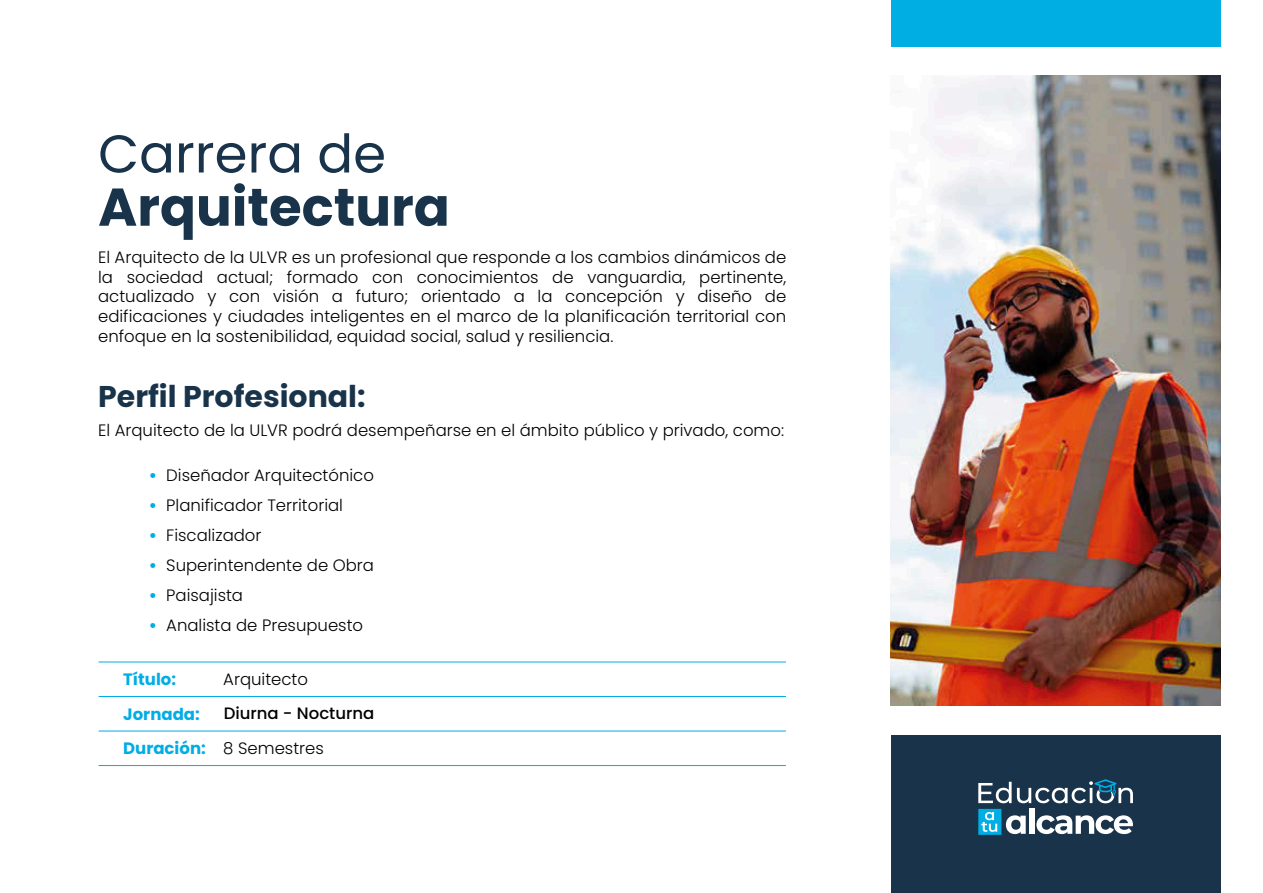
<style>
.page{position:relative;width:1263px;height:893px;background:#fff}
.page>*{position:absolute;margin:0;border:0;box-sizing:border-box;transform-origin:0 0}
.t1{font:700 53.1px "Poppins";color:#18334a}
.t2{font:53.1px "Poppins";color:#18334a}
.t3{font:700 30px "Poppins";color:#18334a}
.t4{font:300 16.5px/19.8px "Poppins";color:#000;text-align:justify}
.t5{font:700 16.5px/33.6px "Poppins";color:#00ade6}
.t6{font:500 16.5px "Poppins";color:#000}
.s1{font-weight:700;color:#00ade6}
</style>
<div class="page">
<div style="left:891px;top:0;width:329px;height:46px;background:#00aee4"></div>
<img style="left:891px;top:76px;width:329px;height:630px">
<div style="left:891px;top:736px;width:329px;height:157px;background:#18334a"></div>
<hr style="left:99px;top:696px;width:687px;height:1px;background:#00ade6">
<hr style="left:99px;top:731px;width:687px;height:1px;background:#00ade6">
<hr style="left:99px;top:765px;width:687px;height:1px;background:#00ade6">
<hr style="left:99px;top:662px;width:687px;height:1px;background:#00ade6">
<div style="left:1029px;top:809px;width:5px;height:25px;background:#fff"></div>
<svg style="left:1036px;top:815px;width:97px;height:19px"></svg>
<svg style="left:978px;top:782px;width:33px;height:21px"></svg>
<svg style="left:1017px;top:779px;width:116px;height:24px"></svg>
<svg style="left:978px;top:809px;width:48px;height:26px"></svg>
<h1 class="t2" style="left:98px;top:123px;width:289px">Carrera de</h1>
<h1 class="t1" style="left:98px;top:176px;width:353px">Arquitectura</h1>
<p class="t4" style="left:98px;top:247px;width:690px">El Arquitecto de la ULVR es un profesional que responde a los cambios dinámicos de la sociedad actual; formado con conocimientos de vanguardia, pertinente, actualizado y con visión a futuro; orientado a la concepción y diseño de edificaciones y ciudades inteligentes en el marco de la planificación territorial con enfoque en la sostenibilidad, equidad social, salud y resiliencia.</p>
<h2 class="t3" style="left:98px;top:379px;width:269px">Perfil Profesional:</h2>
<p class="t4" style="left:98px;top:421px;width:687px">El Arquitecto de la ULVR podrá desempeñarse en el ámbito público y privado, como:</p>
<p class="t4" style="left:149px;top:465px;width:226px"><span class="s1">•</span> Diseñador Arquitectónico</p>
<p class="t4" style="left:149px;top:495px;width:196px"><span class="s1">•</span> Planificador Territorial</p>
<p class="t4" style="left:149px;top:525px;width:114px"><span class="s1">•</span> Fiscalizador</p>
<p class="t4" style="left:149px;top:555px;width:227px"><span class="s1">•</span> Superintendente de Obra</p>
<p class="t4" style="left:149px;top:585px;width:96px"><span class="s1">•</span> Paisajista</p>
<p class="t4" style="left:149px;top:615px;width:216px"><span class="s1">•</span> Analista de Presupuesto</p>
<p class="t5" style="left:123px;top:662px;width:54px">Título:</p>
<p class="t5" style="left:123px;top:698px;width:84px">Jornada:<br>Duración:</p>
<p class="t4" style="left:223px;top:669px;width:86px">Arquitecto</p>
<p class="t6" style="left:224px;top:704px;width:152px">Diurna - Nocturna</p>
<p class="t4" style="left:223px;top:738px;width:102px">8 Semestres</p>
</div>
